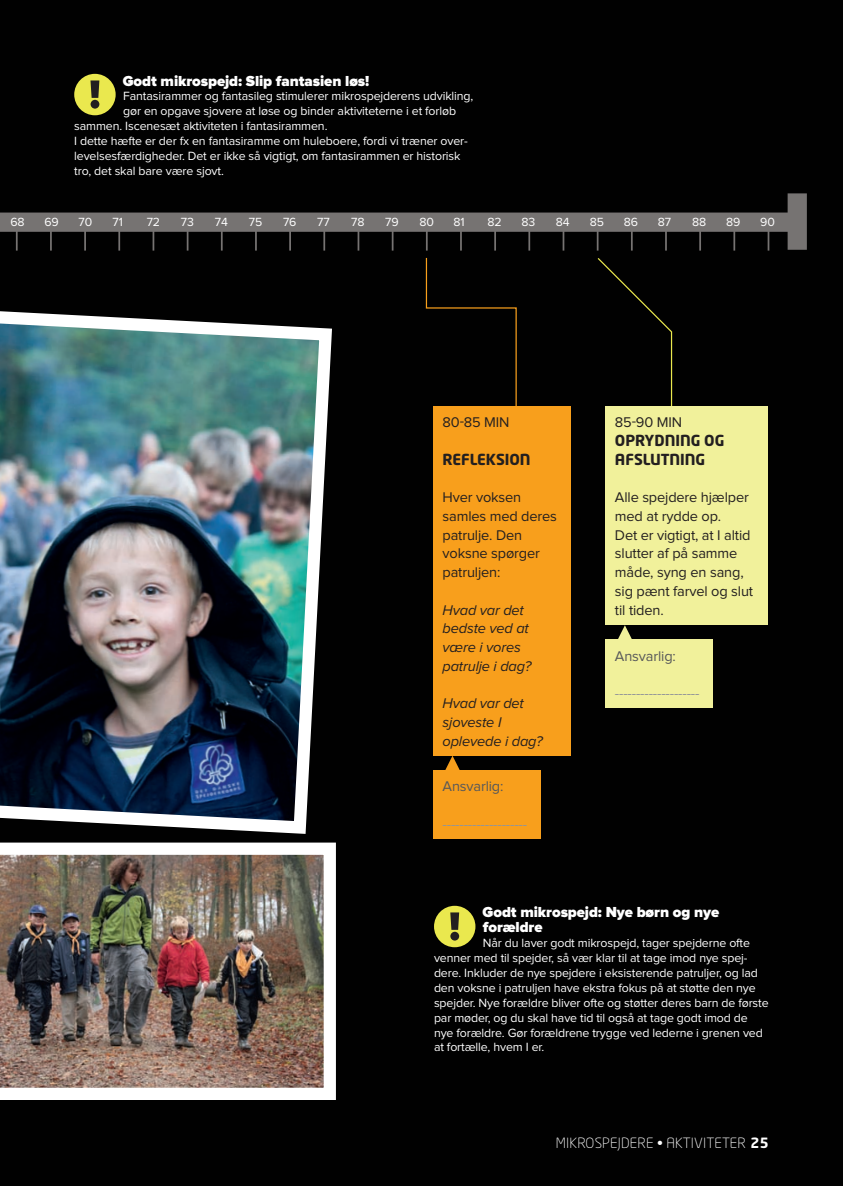
<style>
.page{position:relative;width:843px;height:1186px;background:#fff}
.page>*{position:absolute;margin:0;border:0;box-sizing:border-box;transform-origin:0 0}
.t1{font:900 15.05px/14.9px "Proxima Nova";letter-spacing:-.005em;color:#fff}
.t2{font:700 15.05px/18.7px "Neo Tech Std";letter-spacing:-.005em;color:#231f20}
.t3{font:14.53px/18.7px "Proxima Nova";letter-spacing:-.01em;color:#231f20}
.t4{font:italic 14.53px/18.7px "Proxima Nova";letter-spacing:-.01em;color:#231f20}
.t5{font:14.53px "Proxima Nova";color:#939598}
.t6{font:14.53px "Proxima Nova";letter-spacing:-.01em;color:#57585a}
.t7{font:300 14px "Neo Tech Std";letter-spacing:.015em;color:#fff}
.t8{font:12.42px/14.9px "Proxima Nova";letter-spacing:-.01em;color:#fff}
.t9{font:12.25px "Proxima Nova";letter-spacing:-.01em;color:#fff}
.s1{font-weight:700;color:#231f20}
</style>
<div class="page">
<div style="left:0;top:0;width:843px;height:1185px;background:#010101"></div>
<div style="left:0;top:212px;width:792px;height:20px;background:#767372"></div>
<svg style="left:16px;top:232px;width:2px;height:18px"></svg>
<svg style="left:50px;top:232px;width:2px;height:18px"></svg>
<svg style="left:84px;top:232px;width:2px;height:18px"></svg>
<svg style="left:118px;top:232px;width:2px;height:18px"></svg>
<svg style="left:153px;top:232px;width:1px;height:18px"></svg>
<svg style="left:187px;top:232px;width:1px;height:18px"></svg>
<svg style="left:221px;top:232px;width:2px;height:18px"></svg>
<svg style="left:255px;top:232px;width:2px;height:18px"></svg>
<svg style="left:289px;top:232px;width:2px;height:18px"></svg>
<svg style="left:323px;top:232px;width:2px;height:18px"></svg>
<svg style="left:358px;top:232px;width:1px;height:18px"></svg>
<svg style="left:392px;top:232px;width:1px;height:18px"></svg>
<svg style="left:426px;top:232px;width:2px;height:18px"></svg>
<svg style="left:460px;top:232px;width:2px;height:18px"></svg>
<svg style="left:494px;top:232px;width:2px;height:18px"></svg>
<svg style="left:528px;top:232px;width:2px;height:18px"></svg>
<svg style="left:563px;top:232px;width:1px;height:18px"></svg>
<svg style="left:597px;top:232px;width:1px;height:18px"></svg>
<svg style="left:631px;top:232px;width:2px;height:18px"></svg>
<svg style="left:665px;top:232px;width:2px;height:18px"></svg>
<svg style="left:699px;top:232px;width:2px;height:18px"></svg>
<svg style="left:733px;top:231px;width:2px;height:19px"></svg>
<svg style="left:768px;top:232px;width:1px;height:18px"></svg>
<div style="left:788px;top:193px;width:19px;height:57px;background:#767372"></div>
<svg style="left:425px;top:257px;width:92px;height:149px"></svg>
<svg style="left:597px;top:258px;width:76px;height:148px"></svg>
<div style="left:433px;top:769px;width:108px;height:69px;background:#f89f1c"></div>
<svg style="left:445px;top:755px;width:15px;height:15px"></svg>
<div style="left:605px;top:639px;width:108px;height:69px;background:#f1f19b"></div>
<svg style="left:618px;top:625px;width:14px;height:14px"></svg>
<div style="left:434px;top:905px;width:41px;height:42px;background:#eae84e;border-radius:50%"></div>
<svg style="left:450px;top:912px;width:9px;height:28px"></svg>
<img style="left:0;top:311px;width:332px;height:523px">
<img style="left:0;top:842px;width:336px;height:257px">
<div style="left:74px;top:74px;width:42px;height:41px;background:#eae84e;border-radius:50%"></div>
<svg style="left:90px;top:80px;width:9px;height:29px"></svg>
<div style="left:605px;top:406px;width:162px;height:218px;background:#f1f19b"></div>
<div style="left:433px;top:406px;width:138px;height:349px;background:#f89f1c"></div>
<p class="t1" style="left:123px;top:74px;width:248px">Godt mikrospejd: Slip fantasien løs!</p>
<p class="t8" style="left:123px;top:89px;width:352px">Fantasirammer og fantasileg stimulerer mikrospejderens udvikling,</p>
<p class="t8" style="left:123px;top:104px;width:335px">gør en opgave sjovere at løse og binder aktiviteterne i et forløb</p>
<p class="t8" style="left:74px;top:119px;width:255px">sammen. Iscenesæt aktiviteten i fantasirammen.</p>
<p class="t8" style="left:74px;top:134px;width:395px">I dette hæfte er der fx en fantasiramme om huleboere, fordi vi træner over-</p>
<p class="t8" style="left:74px;top:149px;width:388px">levelsesfærdigheder. Det er ikke så vigtigt, om fantasirammen er historisk</p>
<p class="t8" style="left:74px;top:164px;width:151px">tro, det skal bare være sjovt.</p>
<p class="t9" style="left:10px;top:217px;width:16px">68</p>
<p class="t9" style="left:44px;top:217px;width:16px">69</p>
<p class="t9" style="left:79px;top:217px;width:15px">70</p>
<p class="t9" style="left:113px;top:217px;width:12px">71</p>
<p class="t9" style="left:147px;top:217px;width:15px">72</p>
<p class="t9" style="left:181px;top:217px;width:15px">73</p>
<p class="t9" style="left:215px;top:217px;width:15px">74</p>
<p class="t9" style="left:249px;top:217px;width:15px">75</p>
<p class="t9" style="left:283px;top:217px;width:15px">76</p>
<p class="t9" style="left:317px;top:217px;width:14px">77</p>
<p class="t9" style="left:351px;top:217px;width:15px">78</p>
<p class="t9" style="left:385px;top:217px;width:15px">79</p>
<p class="t9" style="left:419px;top:217px;width:16px">80</p>
<p class="t9" style="left:453px;top:217px;width:13px">81</p>
<p class="t9" style="left:488px;top:217px;width:16px">82</p>
<p class="t9" style="left:522px;top:217px;width:15px">83</p>
<p class="t9" style="left:556px;top:217px;width:15px">84</p>
<p class="t9" style="left:590px;top:217px;width:16px">85</p>
<p class="t9" style="left:624px;top:217px;width:16px">86</p>
<p class="t9" style="left:658px;top:217px;width:15px">87</p>
<p class="t9" style="left:692px;top:217px;width:16px">88</p>
<p class="t9" style="left:726px;top:217px;width:16px">89</p>
<p class="t9" style="left:760px;top:217px;width:16px">90</p>
<p class="t3" style="left:443px;top:413px;width:68px">80-85 MIN</p>
<p class="t2" style="left:443px;top:449px;width:90px">REFLEKSION</p>
<p class="t3" style="left:443px;top:488px;width:116px">Hver voksen samles med deres patrulje. Den voksne spørger patruljen:</p>
<p class="t4" style="left:443px;top:601px;width:90px">Hvad var det bedste ved at være i vores patrulje i dag?</p>
<p class="t4" style="left:443px;top:694px;width:102px">Hvad var det sjoveste I oplevede i dag?</p>
<p class="t6" style="left:443px;top:779px;width:62px">Ansvarlig:</p>
<p class="t5" style="left:443px;top:817px;width:86px">--------------------</p>
<p class="t3" style="left:615px;top:413px;width:69px">85-90 MIN</p>
<p class="t2" style="left:615px;top:430px;width:111px">OPRYDNING OG<br>AFSLUTNING</p>
<p class="t3" style="left:615px;top:488px;width:140px">Alle spejdere hjælper med at rydde op.<br>Det er vigtigt, at I altid slutter af på samme måde, syng en sang, sig pænt farvel og slut til tiden.</p>
<p class="t6" style="left:615px;top:649px;width:62px">Ansvarlig:</p>
<p class="t5" style="left:615px;top:686px;width:86px">--------------------</p>
<p class="t1" style="left:483px;top:905px;width:238px">Godt mikrospejd: Nye børn og nye forældre</p>
<p class="t8" style="left:434px;top:936px;width:336px;text-indent:49px">Når du laver godt mikrospejd, tager spejderne ofte venner med til spejder, så vær klar til at tage imod nye spej&shy;dere. Inkluder de nye spejdere i eksisterende patruljer, og lad den voksne i patruljen have ekstra fokus på at støtte den nye spejder. Nye forældre bliver ofte og støtter deres barn de første par møder, og du skal have tid til også at tage godt imod de nye forældre. Gør forældrene trygge ved lederne i grenen ved at fortælle, hvem I er.</p>
<p class="t7" style="left:556px;top:1134px;width:214px">MIKROSPEJDERE • AKTIVITETER <span class="s1">25</span></p>
</div>
